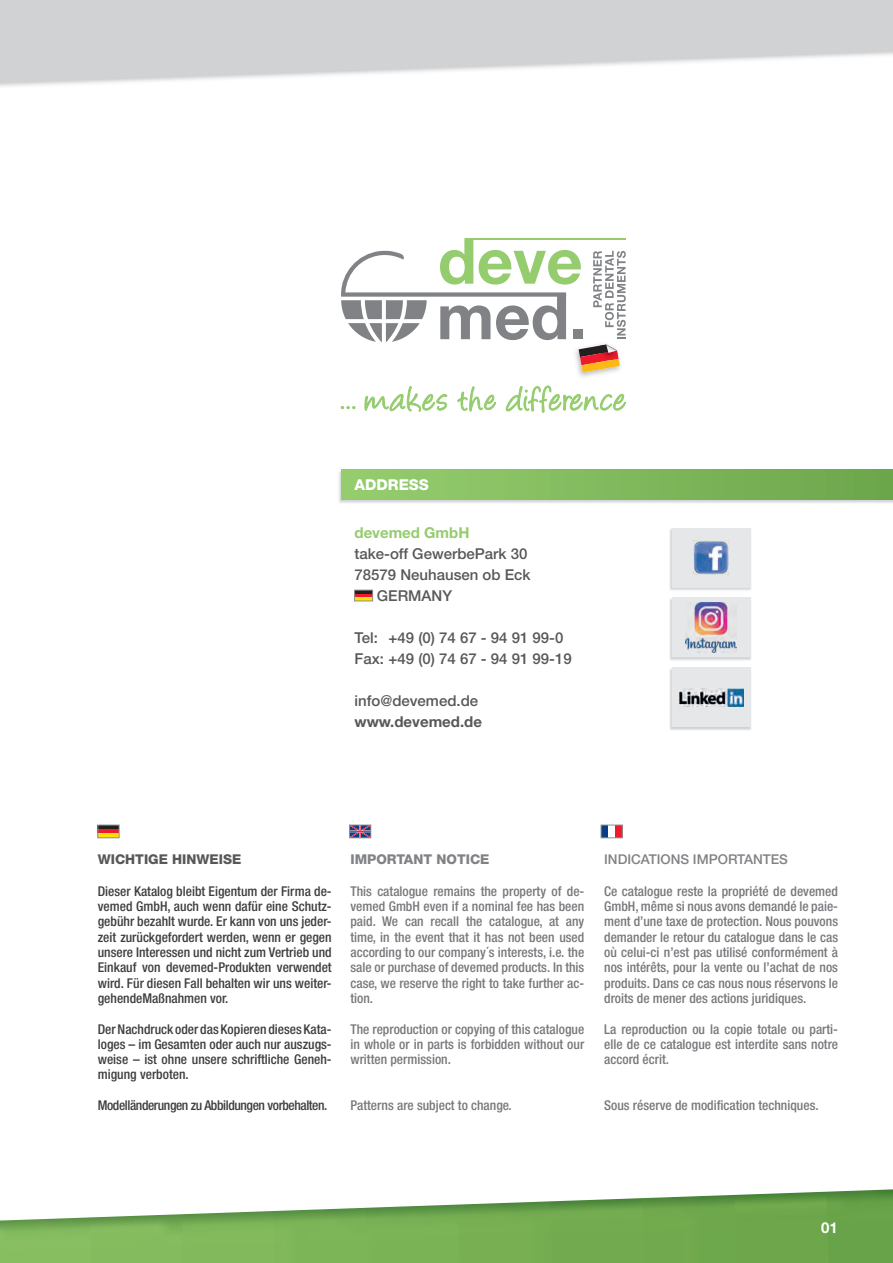
<style>
.page{position:relative;width:893px;height:1263px;background:#fff}
.page>*{position:absolute;margin:0;border:0;box-sizing:border-box;transform-origin:0 0}
.t1{font:500 15px/21px "Helvetica Neue LT Std";color:#57585a}
.t2{font:700 15px "Helvetica Neue LT Std";color:#57585a}
.t3{font:700 15px "Helvetica Neue LT Std";color:#94cc6e}
.t4{font:800 15px "Helvetica Neue LT Std";color:#fff}
.t5{font:700 15px "Helvetica Neue LT Std";color:#fff}
.t6{font:500 condensed 13.5px/15.3px "Helvetica Neue LT Std";color:#76787b;text-align:justify}
.t7{font:500 condensed 13.5px/15.3px "Helvetica Neue LT Std";color:#3e3e3f;text-align:justify}
.t8{font:500 condensed 13.5px "Helvetica Neue LT Std";letter-spacing:-.03em;color:#3e3e3f}
.t9{font:500 13.5px "Helvetica Neue LT Std";color:#808285}
.t10{font:800 13.5px "Helvetica Neue LT Std";color:#57585a}
.t11{font:800 13.5px "Helvetica Neue LT Std";color:#808285}
</style>
<div class="page">
<img style="left:0;top:1189px;width:893px;height:74px">
<svg style="left:0;top:0;width:893px;height:83px;fill:#d1d2d4"></svg>
<svg style="left:364px;top:385px;width:262px;height:28px"></svg>
<svg style="left:341px;top:406px;width:14px;height:3px"></svg>
<img style="left:339px;top:469px;width:554px;height:34px">
<div style="left:341px;top:470px;width:552px;height:30px;background:linear-gradient(to right,#96cd6f,#6ca64b)"></div>
<hr style="left:354px;top:590px;width:19px;height:4px;background:#231f20">
<hr style="left:354px;top:594px;width:19px;height:3px;background:#ee1b2d">
<hr style="left:354px;top:597px;width:19px;height:4px;background:#ffe101">
<div style="left:354px;top:590px;width:19px;height:11px;border:1px solid #8b9190"></div>
<div style="left:601px;top:825px;width:7px;height:13px;background:#0a3d88"></div>
<div style="left:615px;top:825px;width:7px;height:13px;background:#ee1b2d"></div>
<div style="left:601px;top:825px;width:21px;height:13px;border:1px solid #8b9190"></div>
<hr style="left:98px;top:825px;width:21px;height:4px;background:#231f20">
<div style="left:98px;top:829px;width:21px;height:5px;background:#ee1b2d"></div>
<hr style="left:98px;top:834px;width:21px;height:4px;background:#ffe101">
<div style="left:98px;top:825px;width:21px;height:13px;border:1px solid #8b9190"></div>
<svg style="left:351px;top:827px;width:18px;height:9px"></svg>
<div style="left:349px;top:825px;width:22px;height:13px;border:1px solid #8b9190"></div>
<img style="left:669px;top:667px;width:82px;height:63px">
<div style="left:672px;top:667px;width:78px;height:60px;background:#e6e7e9"></div>
<img style="left:669px;top:528px;width:82px;height:62px">
<div style="left:672px;top:528px;width:78px;height:59px;background:#e6e7e9"></div>
<img style="left:669px;top:597px;width:82px;height:63px">
<div style="left:672px;top:598px;width:78px;height:59px;background:#e6e7e9"></div>
<img style="left:694px;top:540px;width:35px;height:35px">
<img style="left:685px;top:602px;width:52px;height:50px">
<img style="left:679px;top:688px;width:65px;height:18px">
<img style="left:578px;top:372px;width:33px;height:5px">
<svg style="left:341px;top:238px;width:285px;height:134px"></svg>
<p class="t4" style="left:354px;top:476px;width:76px">ADDRESS</p>
<p class="t3" style="left:354px;top:523px;width:116px">devemed GmbH</p>
<p class="t1" style="left:354px;top:543px;width:174px">take-off GewerbePark 30</p>
<p class="t1" style="left:354px;top:564px;width:178px">78579 Neuhausen ob Eck</p>
<p class="t1" style="left:377px;top:585px;width:77px">GERMANY</p>
<p class="t1" style="left:354px;top:627px;width:219px">Tel: +49 (0) 74 67 - 94 91 99-0<br>Fax: +49 (0) 74 67 - 94 91 99-19</p>
<p class="t1" style="left:354px;top:690px;width:125px">info@devemed.de</p>
<p class="t2" style="left:354px;top:712px;width:129px">www.devemed.de</p>
<p class="t10" style="left:98px;top:851px;width:145px">WICHTIGE HINWEISE</p>
<p class="t7" style="left:98px;top:883px;width:235px">Dieser Katalog bleibt Eigentum der Firma de&shy;vemed GmbH, auch wenn dafür eine Schutz&shy;gebühr bezahlt wurde. Er kann von uns jeder&shy;zeit zurückgefordert werden, wenn er gegen unsere Interessen und nicht zum Vertrieb und Einkauf von devemed-Produkten verwendet wird. Für diesen Fall behalten wir uns weiter&shy;gehendeMaßnahmen vor.</p>
<p class="t7" style="left:98px;top:1021px;width:235px">Der Nachdruck oder das Kopieren dieses Kata&shy;loges – im Gesamten oder auch nur auszugs&shy;weise – ist ohne unsere schriftliche Geneh&shy;migung verboten.</p>
<p class="t8" style="left:98px;top:1097px;width:231px">Modelländerungen zu Abbildungen vorbehalten.</p>
<p class="t11" style="left:350px;top:851px;width:141px">IMPORTANT NOTICE</p>
<p class="t6" style="left:350px;top:883px;width:235px">This catalogue remains the property of de&shy;vemed GmbH even if a nominal fee has been paid. We can recall the catalogue, at any time, in the event that it has not been used according to our company´s interests, i.e. the sale or purchase of devemed products. In this case, we reserve the right to take further ac&shy;tion.</p>
<p class="t6" style="left:350px;top:1021px;width:235px">The reproduction or copying of this catalogue in whole or in parts is forbidden without our written permission.</p>
<p class="t6" style="left:350px;top:1097px;width:163px">Patterns are subject to change.</p>
<p class="t9" style="left:604px;top:851px;width:185px">INDICATIONS IMPORTANTES</p>
<p class="t6" style="left:604px;top:883px;width:235px">Ce catalogue reste la propriété de devemed GmbH, même si nous avons demandé le paie&shy;ment d’une taxe de protection. Nous pouvons demander le retour du catalogue dans le cas où celui-ci n’est pas utilisé conformément à nos intérêts, pour la vente ou l’achat de nos produits. Dans ce cas nous nous réservons le droits de mener des actions juridiques.</p>
<p class="t6" style="left:604px;top:1021px;width:235px">La reproduction ou la copie totale ou parti&shy;elle de ce catalogue est interdite sans notre accord écrit.</p>
<p class="t6" style="left:604px;top:1097px;width:216px">Sous réserve de modification techniques.</p>
<p class="t5" style="left:821px;top:1219px;width:18px">01</p>
</div>
